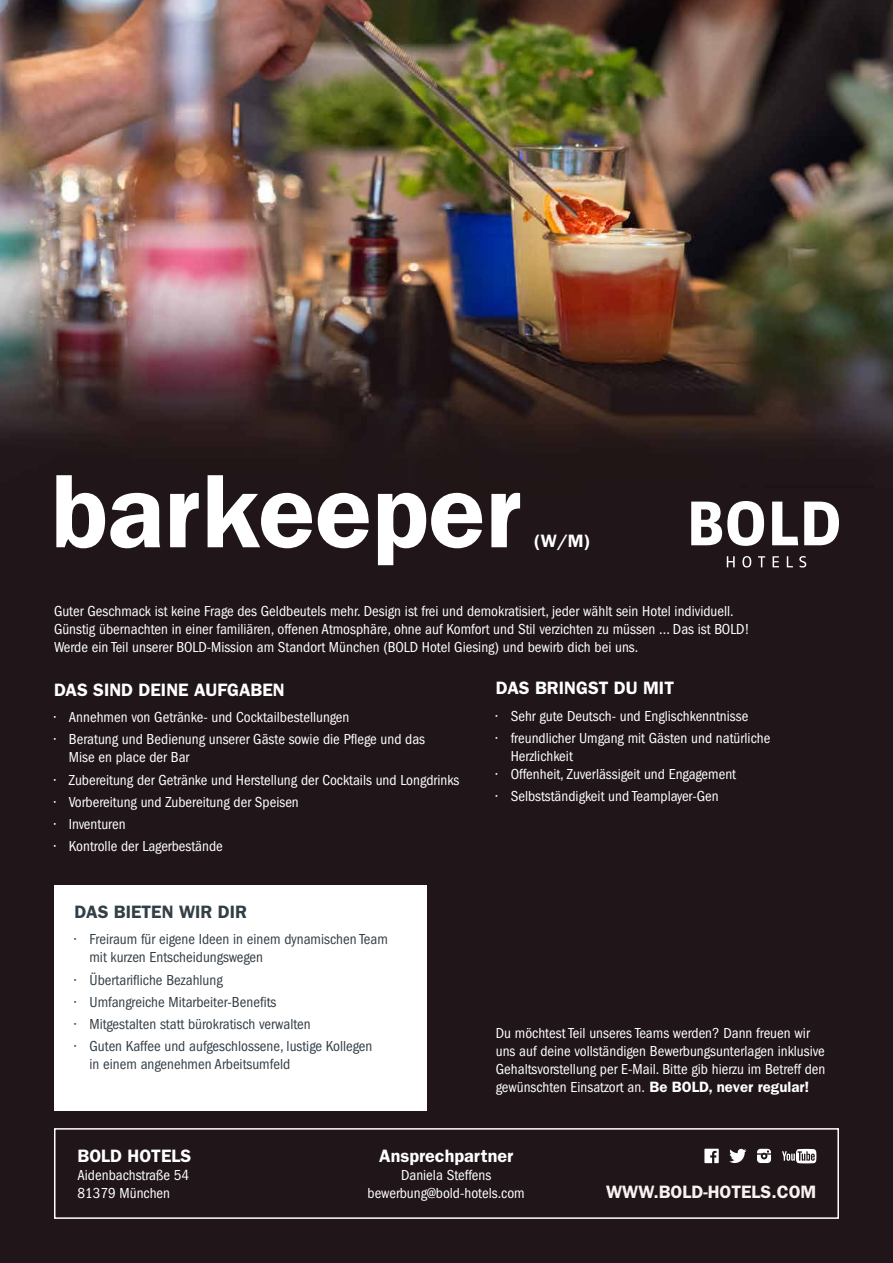
<style>
.page{position:relative;width:893px;height:1263px;background:#fff}
.page>*{position:absolute;margin:0;border:0;box-sizing:border-box;transform-origin:0 0}
.t1{font:600 105px "ITC Franklin Gothic Std";color:#fff}
.t2{font:600 18px "ITC Franklin Gothic Std";color:#fff}
.t3{font:600 18px "ITC Franklin Gothic Std";color:#f6f3f1}
.t4{font:600 18px "ITC Franklin Gothic Std";color:#333f47}
.t5{font:condensed 15px/18px "ITC Franklin Gothic Std";color:#fff}
.t6{font:condensed 15px/18px "ITC Franklin Gothic Std";color:#333f47}
.s1{font-weight:600;font-stretch:normal}
</style>
<div class="page">
<img style="left:0;top:0;width:893px;height:1263px">
<svg style="left:691px;top:501px;width:73px;height:45px"></svg>
<svg style="left:772px;top:502px;width:26px;height:43px"></svg>
<svg style="left:804px;top:502px;width:35px;height:43px"></svg>
<svg style="left:727px;top:556px;width:8px;height:11px"></svg>
<svg style="left:742px;top:556px;width:9px;height:11px"></svg>
<svg style="left:758px;top:556px;width:7px;height:11px"></svg>
<svg style="left:773px;top:556px;width:6px;height:11px"></svg>
<svg style="left:787px;top:556px;width:6px;height:11px"></svg>
<svg style="left:799px;top:556px;width:7px;height:11px"></svg>
<div style="left:54px;top:885px;width:372px;height:226px;background:#fff"></div>
<svg style="left:704px;top:1149px;width:15px;height:14px"></svg>
<svg style="left:729px;top:1149px;width:17px;height:14px"></svg>
<svg style="left:757px;top:1149px;width:14px;height:14px"></svg>
<svg style="left:782px;top:1149px;width:34px;height:14px"></svg>
<div style="left:54px;top:1128px;width:785px;height:91px;border:2px solid #fff"></div>
<h1 class="t1" style="left:50px;top:449px;width:472px">barkeeper</h1>
<p class="t2" style="left:534px;top:530px;width:58px">(W/M)</p>
<p class="t5" style="left:54px;top:602px;width:697px">Guter Geschmack ist keine Frage des Geldbeutels mehr. Design ist frei und demokratisiert, jeder wählt sein Hotel individuell.<br>Günstig übernachten in einer familiären, offenen Atmosphäre, ohne auf Komfort und Stil verzichten zu müssen ... Das ist BOLD!<br>Werde ein Teil unserer BOLD-Mission am Standort München (BOLD Hotel Giesing) und bewirb dich bei uns.</p>
<p class="t2" style="left:54px;top:679px;width:232px">DAS SIND DEINE AUFGABEN</p>
<p class="t5" style="left:54px;top:708px;width:297px">• Annehmen von Getränke- und Cocktailbestellungen</p>
<p class="t5" style="left:69px;top:730px;width:358px;text-indent:-15px">• Beratung und Bedienung unserer Gäste sowie die Pflege und das<br>Mise en place der Bar</p>
<p class="t5" style="left:54px;top:771px;width:407px">• Zubereitung der Getränke und Herstellung der Cocktails und Longdrinks</p>
<p class="t5" style="left:54px;top:793px;width:246px">• Vorbereitung und Zubereitung der Speisen</p>
<p class="t5" style="left:54px;top:815px;width:73px">• Inventuren</p>
<p class="t5" style="left:54px;top:837px;width:170px">• Kontrolle der Lagerbestände</p>
<p class="t4" style="left:75px;top:901px;width:174px">DAS BIETEN WIR DIR</p>
<p class="t6" style="left:90px;top:930px;width:300px;text-indent:-15px">• Freiraum für eigene Ideen in einem dynamischen Team mit kurzen Entscheidungswegen</p>
<p class="t6" style="left:75px;top:971px;width:150px">• Übertarifliche Bezahlung</p>
<p class="t6" style="left:75px;top:993px;width:203px">• Umfangreiche Mitarbeiter-Benefits</p>
<p class="t6" style="left:75px;top:1015px;width:238px">• Mitgestalten statt bürokratisch verwalten</p>
<p class="t6" style="left:90px;top:1037px;width:284px;text-indent:-15px">• Guten Kaffee und aufgeschlossene, lustige Kollegen in einem angenehmen Arbeitsumfeld</p>
<p class="t2" style="left:496px;top:677px;width:180px">DAS BRINGST DU MIT</p>
<p class="t5" style="left:496px;top:707px;width:254px">• Sehr gute Deutsch- und Englischkenntnisse</p>
<p class="t5" style="left:511px;top:729px;width:261px;text-indent:-15px">• freundlicher Umgang mit Gästen und natürliche<br>Herzlichkeit</p>
<p class="t5" style="left:496px;top:765px;width:242px">• Offenheit, Zuverlässigeit und Engagement</p>
<p class="t5" style="left:496px;top:787px;width:224px">• Selbstständigkeit und Teamplayer-Gen</p>
<p class="t5" style="left:496px;top:1024px;width:331px">Du möchtest Teil unseres Teams werden? Dann freuen wir uns auf deine vollständigen Bewerbungsunterlagen inklusive Gehaltsvorstellung per E-Mail. Bitte gib hierzu im Betreff den gewünschten Einsatzort an. <span class="s1">Be BOLD, never regular!</span></p>
<p class="t2" style="left:78px;top:1145px;width:115px">BOLD HOTELS</p>
<p class="t5" style="left:78px;top:1166px;width:113px">Aidenbachstraße 54<br>81379 München</p>
<p class="t2" style="left:379px;top:1145px;width:136px">Ansprechpartner</p>
<p class="t5" style="left:368px;top:1166px;width:159px;text-align:center">Daniela Steffens bewerbung@bold-hotels.com</p>
<p class="t3" style="left:606px;top:1181px;width:212px">WWW.BOLD-HOTELS.COM</p>
</div>
